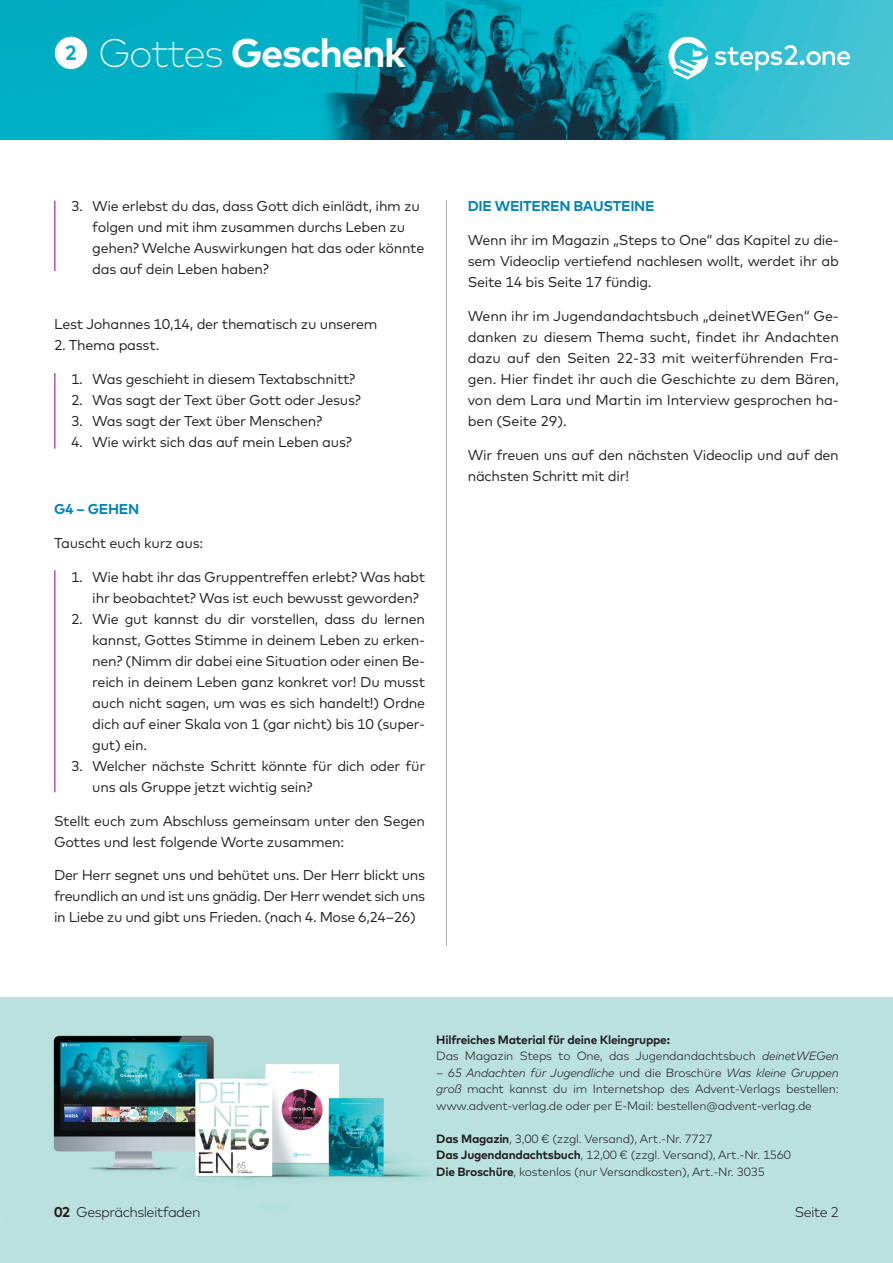
<style>
.page{position:relative;width:893px;height:1263px;background:#fff}
.page>*{position:absolute;margin:0;border:0;box-sizing:border-box;transform-origin:0 0}
.t1{font:700 39.9px "Mark";letter-spacing:-.04em;color:#fff}
.t2{font:14.25px/21px "Mark";letter-spacing:-.02em;color:#231f20}
.t3{font:700 14.25px "Mark";letter-spacing:-.02em;color:#0083b6}
.t4{font:300 14.25px "Mark";letter-spacing:-.04em;color:#231f20}
.t5{font:300 12px/16.5px "Mark";letter-spacing:-.02em;color:#231f20}
.s1{font-weight:200}
.s2{font-weight:700}
.s3{font-style:italic}
</style>
<div class="page">
<img style="left:0;top:0;width:893px;height:139px">
<img style="left:0;top:997px;width:893px;height:266px">
<svg style="left:715px;top:45px;width:135px;height:25px"></svg>
<svg style="left:668px;top:37px;width:40px;height:43px"></svg>
<div style="left:55px;top:37px;width:32px;height:32px;background:#fff;border-radius:50%"></div>
<hr style="left:54px;top:201px;width:2px;height:70px;background:#af55a1">
<hr style="left:54px;top:373px;width:2px;height:76px;background:#af55a1">
<hr style="left:54px;top:570px;width:2px;height:222px;background:#af55a1">
<hr style="left:446px;top:200px;width:1px;height:746px;background:#a8a9ad">
<h1 class="t1" style="left:65px;top:30px;width:343px"><sup>2</sup> <span class="s1">Gottes</span> Geschenk</h1>
<p class="t2" style="left:92px;top:196px;width:334px;text-indent:-21px">3. Wie erlebst du das, dass Gott dich einlädt, ihm zu folgen und mit ihm zusammen durchs Leben zu gehen? Welche Auswirkungen hat das oder könnte das auf dein Leben haben?</p>
<p class="t2" style="left:54px;top:313px;width:325px">Lest Johannes 10,14, der thematisch zu unserem</p>
<p class="t2" style="left:54px;top:334px;width:107px">2. Thema passt.</p>
<p class="t2" style="left:71px;top:368px;width:286px">1. Was geschieht in diesem Textabschnitt?</p>
<p class="t2" style="left:71px;top:389px;width:291px">2. Was sagt der Text über Gott oder Jesus?</p>
<p class="t2" style="left:71px;top:410px;width:253px">3. Was sagt der Text über Menschen?</p>
<p class="t2" style="left:71px;top:431px;width:282px">4. Wie wirkt sich das auf mein Leben aus?</p>
<p class="t3" style="left:54px;top:501px;width:87px">G4 – GEHEN</p>
<p class="t2" style="left:54px;top:533px;width:151px">Tauscht euch kurz aus:</p>
<p class="t2" style="left:92px;top:566px;width:334px;text-indent:-21px">1. Wie habt ihr das Gruppentreffen erlebt? Was habt ihr beobachtet? Was ist euch bewusst geworden?</p>
<p class="t2" style="left:92px;top:608px;width:334px;text-align:justify;text-indent:-21px">2. Wie gut kannst du dir vorstellen, dass du lernen kannst, Gottes Stimme in deinem Leben zu erken&shy;nen? (Nimm dir dabei eine Situation oder einen Be&shy;reich in deinem Leben ganz konkret vor! Du musst auch nicht sagen, um was es sich handelt!) Ordne dich auf einer Skala von 1 (gar nicht) bis 10 (super&shy;gut) ein.</p>
<p class="t2" style="left:92px;top:755px;width:334px;text-indent:-21px">3. Welcher nächste Schritt könnte für dich oder für uns als Gruppe jetzt wichtig sein?</p>
<p class="t2" style="left:54px;top:810px;width:373px">Stellt euch zum Abschluss gemeinsam unter den Segen<br>Gottes und lest folgende Worte zusammen:</p>
<p class="t2" style="left:54px;top:865px;width:373px;text-align:justify">Der Herr segnet uns und behütet uns. Der Herr blickt uns freundlich an und ist uns gnädig. Der Herr wendet sich uns in Liebe zu und gibt uns Frieden. (nach 4. Mose 6,24–26)</p>
<p class="t3" style="left:468px;top:198px;width:188px">DIE WEITEREN BAUSTEINE</p>
<p class="t2" style="left:468px;top:230px;width:373px;text-align:justify">Wenn ihr im Magazin „Steps to One“ das Kapitel zu die&shy;sem Videoclip vertiefend nachlesen wollt, werdet ihr ab Seite 14 bis Seite 17 fündig.</p>
<p class="t2" style="left:468px;top:305px;width:373px;text-align:justify">Wenn ihr im Jugendandachtsbuch „deinetWEGen“ Ge&shy;danken zu diesem Thema sucht, findet ihr Andachten dazu auf den Seiten 22-33 mit weiterführenden Fra&shy;gen. Hier findet ihr auch die Geschichte zu dem Bären, von dem Lara und Martin im Interview gesprochen ha&shy;ben (Seite 29).</p>
<p class="t2" style="left:468px;top:444px;width:373px">Wir freuen uns auf den nächsten Videoclip und auf den nächsten Schritt mit dir!</p>
<p class="t4" style="left:54px;top:1203px;width:148px"><span class="s2">02</span> Gesprächsleitfaden</p>
<p class="t5" style="left:436px;top:1031px;width:404px"><span class="s2">Hilfreiches Material für deine Kleingruppe:<br></span>Das Magazin Steps to One, das Jugendandachtsbuch <span class="s3">deinetWEGen</span></p>
<p class="t5" style="left:436px;top:1064px;width:404px;text-align:justify"><span class="s3">– 65 Andachten für Jugendliche</span> und die Broschüre <span class="s3">Was kleine Gruppen groß</span> macht kannst du im Internetshop des Advent-Verlags bestellen: www.advent-verlag.de oder per E-Mail: bestellen@advent-verlag.de</p>
<p class="t5" style="left:436px;top:1130px;width:356px"><span class="s2">Das Magazin</span>, 3,00 € (zzgl. Versand), Art.-Nr. 7727<br><span class="s2">Das Jugendandachtsbuch</span>, 12,00 € (zzgl. Versand), Art.-Nr. 1560<br><span class="s2">Die Broschüre</span>, kostenlos (nur Versandkosten), Art.-Nr. 3035</p>
<p class="t4" style="left:795px;top:1204px;width:46px">Seite 2</p>
</div>
